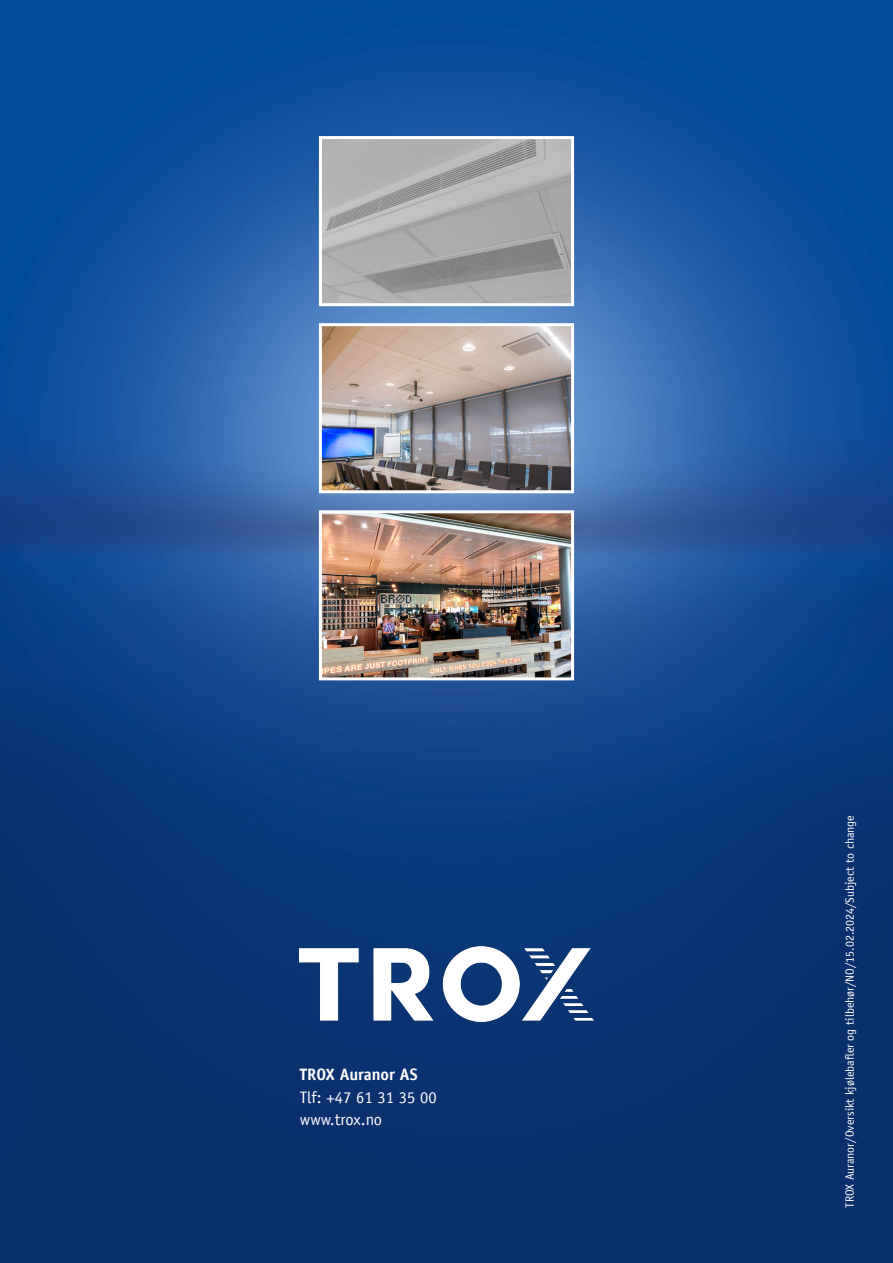
<style>
.page{position:relative;width:893px;height:1263px;background:#fff}
.page>*{position:absolute;margin:0;border:0;box-sizing:border-box;transform-origin:0 0}
.t1{font:16.5px/22.5px "TROX Officina Sans";color:#fff}
.t2{font:700 16.5px "TROX Officina Sans";color:#fff}
.t3{font:12px "TROX Officina Sans";color:#fff}
</style>
<div class="page">
<img style="left:0;top:0;width:893px;height:1263px">
<img style="left:300px;top:946px;width:293px;height:75px">
<img style="left:323px;top:327px;width:247px;height:162px">
<div style="left:319px;top:323px;width:255px;height:170px;border:3px solid #fff"></div>
<img style="left:323px;top:514px;width:247px;height:162px">
<div style="left:319px;top:510px;width:255px;height:170px;border:3px solid #fff"></div>
<img style="left:323px;top:140px;width:247px;height:162px">
<div style="left:319px;top:136px;width:255px;height:170px;border:3px solid #fff"></div>
<h1 class="t2" style="left:300px;top:1064px;width:119px">TROX Auranor AS</h1>
<h1 class="t1" style="left:300px;top:1086px;width:138px">Tlf: +47 61 31 35 00 www.trox.no</h1>
<p class="t3" style="left:843px;top:1208px;width:394px;rotate:-90deg">TROX Auranor/Oversikt kjølebafler og tilbehør/NO/15.02.2024/Subject to change</p>
</div>
